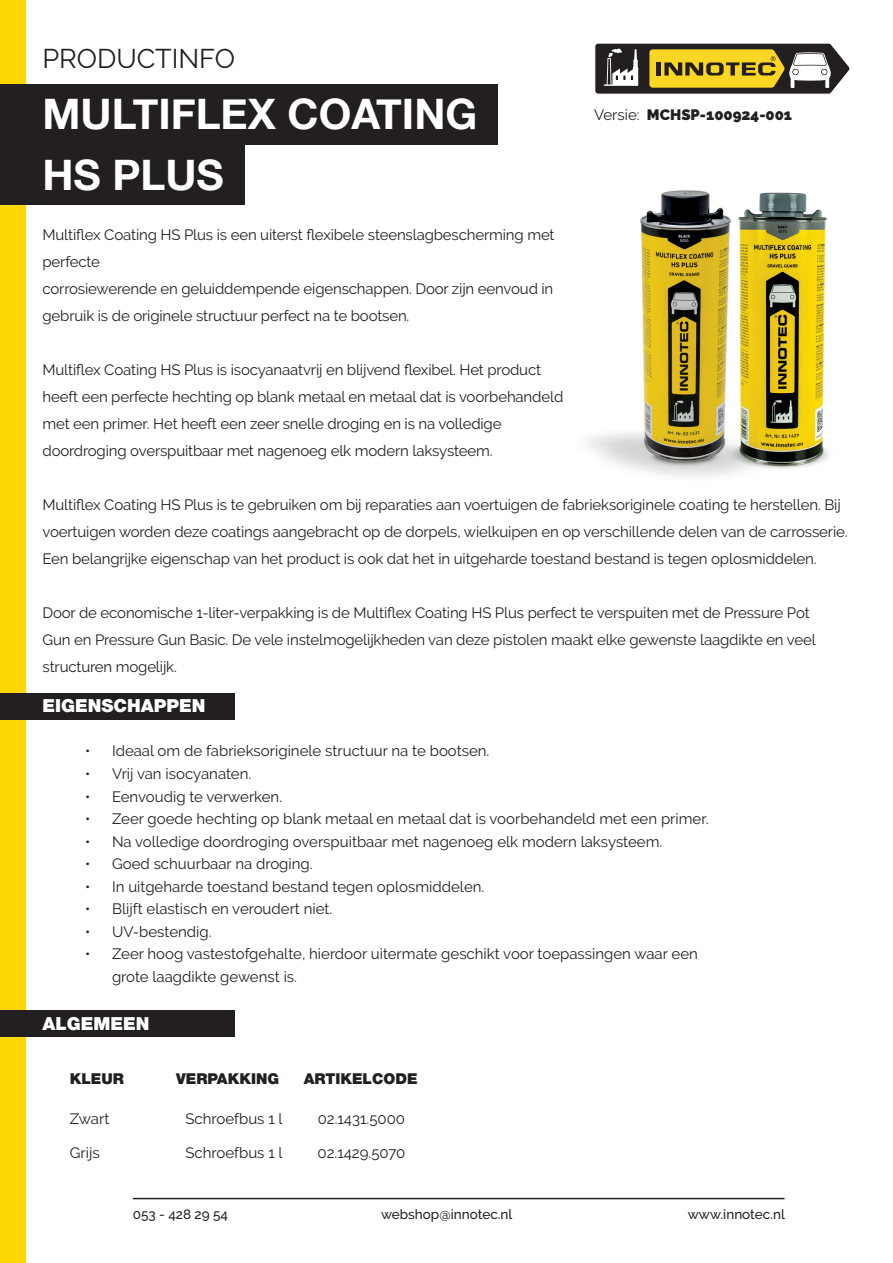
<style>
.page{position:relative;width:893px;height:1263px;background:#fff}
.page>*{position:absolute;margin:0;border:0;box-sizing:border-box;transform-origin:0 0}
.t1{font:700 42px "Helvetica Neue";color:#fff}
.t2{font:27px "Raleway";color:#231f20}
.t3{font:900 18px "Helvetica Neue";color:#fff}
.t4{font:15px/27px "Raleway";letter-spacing:-.01em;color:#231f20}
.t5{font:900 15px "Helvetica Neue";color:#231f20}
.t6{font:900 15px "Raleway";color:#231f20}
.t7{font:500 13.5px "Raleway";color:#231f20}
.s1{font-weight:400}
</style>
<div class="page">
<div style="left:0;top:0;width:26px;height:1263px;background:#fed702"></div>
<svg style="left:594px;top:43px;width:256px;height:52px;background:#8f824c"></svg>
<hr style="left:133px;top:1198px;width:651px;height:1px;background:#231f20">
<div style="left:0;top:84px;width:497px;height:61px;background:#231f20"></div>
<div style="left:0;top:145px;width:244px;height:60px;background:#231f20"></div>
<img style="left:588px;top:190px;width:87px;height:286px">
<img style="left:675px;top:190px;width:154px;height:287px">
<div style="left:0;top:693px;width:235px;height:27px;background:#231f20"></div>
<div style="left:0;top:1010px;width:235px;height:26px;background:#231f20"></div>
<h2 class="t2" style="left:43px;top:43px;width:194px">PRODUCTINFO</h2>
<h1 class="t1" style="left:43px;top:81px;width:436px">MULTIFLEX COATING</h1>
<p class="t6" style="left:594px;top:106px;width:199px"><span class="s1">Versie:</span> MCHSP-100924-001</p>
<h1 class="t1" style="left:43px;top:142px;width:183px">HS PLUS</h1>
<p class="t4" style="left:43px;top:221px;width:514px">Multiflex Coating HS Plus is een uiterst flexibele steenslagbescherming met perfecte<br>corrosiewerende en geluiddempende eigenschappen. Door zijn eenvoud in gebruik is de originele structuur perfect na te bootsen.</p>
<p class="t4" style="left:43px;top:356px;width:522px">Multiflex Coating HS Plus is isocyanaatvrij en blijvend flexibel. Het product heeft een perfecte hechting op blank metaal en metaal dat is voorbehandeld met een primer. Het heeft een zeer snelle droging en is na volledige doordroging overspuitbaar met nagenoeg elk modern laksysteem.</p>
<p class="t4" style="left:43px;top:491px;width:807px">Multiflex Coating HS Plus is te gebruiken om bij reparaties aan voertuigen de fabrieksoriginele coating te herstellen. Bij voertuigen worden deze coatings aangebracht op de dorpels, wielkuipen en op verschillende delen van de carrosserie.<br>Een belangrijke eigenschap van het product is ook dat het in uitgeharde toestand bestand is tegen oplosmiddelen.</p>
<p class="t4" style="left:43px;top:599px;width:775px">Door de economische 1-liter-verpakking is de Multiflex Coating HS Plus perfect te verspuiten met de Pressure Pot<br>Gun en Pressure Gun Basic. De vele instelmogelijkheden van deze pistolen maakt elke gewenste laagdikte en veel structuren mogelijk.</p>
<p class="t3" style="left:43px;top:695px;width:165px">EIGENSCHAPPEN</p>
<p class="t4" style="left:85px;top:738px;width:406px">• Ideaal om de fabrieksoriginele structuur na te bootsen.</p>
<p class="t4" style="left:85px;top:760px;width:168px">• Vrij van isocyanaten.</p>
<p class="t4" style="left:85px;top:783px;width:199px">• Eenvoudig te verwerken.</p>
<p class="t4" style="left:85px;top:805px;width:625px">• Zeer goede hechting op blank metaal en metaal dat is voorbehandeld met een primer.</p>
<p class="t4" style="left:85px;top:828px;width:579px">• Na volledige doordroging overspuitbaar met nagenoeg elk modern laksysteem.</p>
<p class="t4" style="left:85px;top:850px;width:229px">• Goed schuurbaar na droging.</p>
<p class="t4" style="left:85px;top:873px;width:401px">• In uitgeharde toestand bestand tegen oplosmiddelen.</p>
<p class="t4" style="left:85px;top:895px;width:249px">• Blijft elastisch en veroudert niet.</p>
<p class="t4" style="left:85px;top:918px;width:128px">• UV-bestendig.</p>
<p class="t4" style="left:112px;top:942px;width:587px;line-height:22.5px;text-indent:-27px">• Zeer hoog vastestofgehalte, hierdoor uitermate geschikt voor toepassingen waar een grote laagdikte gewenst is.</p>
<p class="t3" style="left:43px;top:1013px;width:109px">ALGEMEEN</p>
<p class="t5" style="left:70px;top:1070px;width:56px">KLEUR</p>
<p class="t5" style="left:176px;top:1070px;width:105px">VERPAKKING</p>
<p class="t5" style="left:304px;top:1070px;width:115px">ARTIKELCODE</p>
<p class="t4" style="left:70px;top:1105px;width:41px">Zwart</p>
<p class="t4" style="left:186px;top:1105px;width:99px">Schroefbus 1 l</p>
<p class="t4" style="left:318px;top:1105px;width:89px">02.1431.5000</p>
<p class="t4" style="left:70px;top:1140px;width:31px">Grijs</p>
<p class="t4" style="left:186px;top:1140px;width:99px">Schroefbus 1 l</p>
<p class="t4" style="left:317px;top:1140px;width:89px">02.1429.5070</p>
<p class="t7" style="left:133px;top:1207px;width:97px">053 - 428 29 54</p>
<p class="t7" style="left:381px;top:1207px;width:133px">webshop@innotec.nl</p>
<p class="t7" style="left:688px;top:1207px;width:99px">www.innotec.nl</p>
</div>
